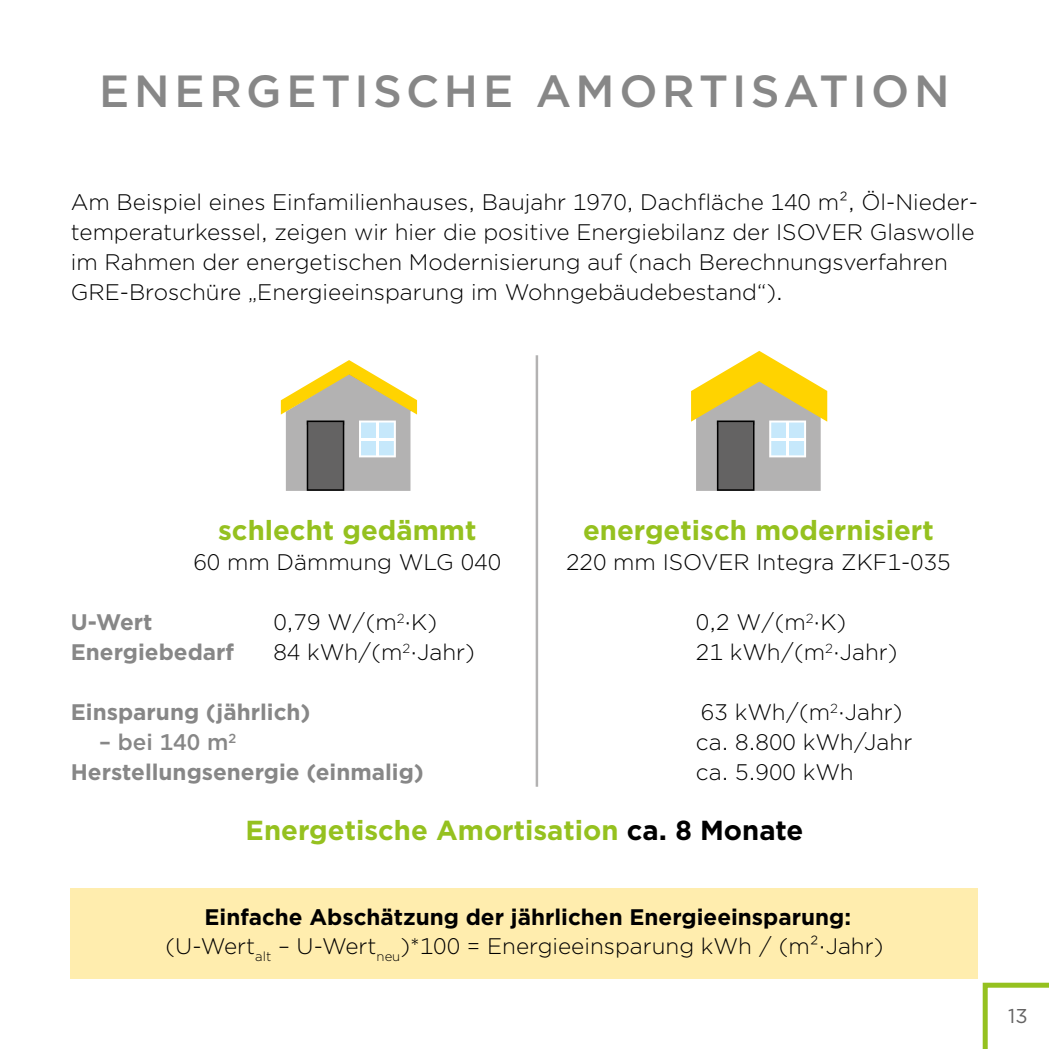
<style>
.page{position:relative;width:1049px;height:1049px;background:#fff}
.page>*{position:absolute;margin:0;border:0;box-sizing:border-box;transform-origin:0 0}
.t1{font:500 45px "Gotham";letter-spacing:.1em;color:#878787}
.Copy_Bold_9pt{font:700 27.5px "Gotham";color:#95c11f}
.Copy_Light_9pt{font:700 27.5px "Gotham";color:#95c11f}
.Copy_Light_9pt-2{font:300 22.5px/30px "Gotham";color:#000}
.Copy_Light_9pt-3{font:700 22.5px "Gotham";color:#878787}
.Copy_Bold_9pt-2{font:700 22.5px "Gotham";color:#000}
.Copy_Light_9pt-4{font:500 22.5px "Gotham";color:#878787}
.t2{font:20px "Gotham";color:#646363}
.s1{color:#000}
</style>
<div class="page">
<svg style="left:281px;top:360px;width:136px;height:131px"></svg>
<hr style="left:376px;top:422px;width:3px;height:34px;background:#fff">
<hr style="left:360px;top:438px;width:34px;height:2px;background:#fff">
<svg style="left:691px;top:351px;width:136px;height:140px"></svg>
<hr style="left:786px;top:422px;width:3px;height:34px;background:#fff">
<hr style="left:770px;top:438px;width:35px;height:2px;background:#fff">
<hr style="left:536px;top:355px;width:2px;height:432px;background:#b3b2b2">
<div style="left:71px;top:888px;width:907px;height:90px;background:#ffedae"></div>
<svg style="left:983px;top:983px;width:66px;height:66px"></svg>
<p class="t1" style="left:99px;top:62px;width:852px">ENERGETISCHE AMORTISATION</p>
<p class="Copy_Light_9pt-2" style="left:71px;top:186px;width:909px">Am Beispiel eines Einfamilienhauses, Baujahr 1970, Dachfläche 140 m², Öl-Nieder&shy;temperaturkessel, zeigen wir hier die positive Energiebilanz der ISOVER Glaswolle im Rahmen der energetischen Modernisierung auf (nach Berechnungsverfahren GRE-Broschüre „Energieeinsparung im Wohngebäudebestand“).</p>
<p class="Copy_Bold_9pt" style="left:218px;top:512px;width:260px">schlecht gedämmt</p>
<p class="Copy_Light_9pt-2" style="left:193px;top:546px;width:309px">60 mm Dämmung WLG 040</p>
<p class="Copy_Bold_9pt" style="left:583px;top:512px;width:352px">energetisch modernisiert</p>
<p class="Copy_Light_9pt-2" style="left:566px;top:546px;width:386px">220 mm ISOVER Integra ZKF1-035</p>
<p class="Copy_Light_9pt-3" style="left:71px;top:607px;width:83px">U-Wert</p>
<p class="Copy_Light_9pt-2" style="left:273px;top:606px;width:165px">0,79 W/(m<sup>2</sup>·K)</p>
<p class="Copy_Light_9pt-2" style="left:696px;top:606px;width:152px">0,2 W/(m<sup>2</sup>·K)</p>
<p class="Copy_Light_9pt-3" style="left:71px;top:637px;width:165px">Energiebedarf</p>
<p class="Copy_Light_9pt-2" style="left:273px;top:636px;width:203px">84 kWh/(m<sup>2</sup>·Jahr)</p>
<p class="Copy_Light_9pt-2" style="left:696px;top:636px;width:203px">21 kWh/(m<sup>2</sup>·Jahr)</p>
<p class="Copy_Light_9pt-3" style="left:71px;top:697px;width:241px">Einsparung (jährlich)</p>
<p class="Copy_Light_9pt-2" style="left:701px;top:696px;width:203px">63 kWh/(m<sup>2</sup>·Jahr)</p>
<p class="Copy_Light_9pt-4" style="left:99px;top:727px;width:138px">– bei 140 m<sup>2</sup></p>
<p class="Copy_Light_9pt-2" style="left:696px;top:726px;width:218px">ca. 8.800 kWh/Jahr</p>
<p class="Copy_Light_9pt-3" style="left:71px;top:757px;width:354px">Herstellungsenergie (einmalig)</p>
<p class="Copy_Light_9pt-2" style="left:696px;top:756px;width:159px">ca. 5.900 kWh</p>
<p class="Copy_Light_9pt" style="left:246px;top:812px;width:559px">Energetische Amortisation <span class="s1">ca. 8 Monate</span></p>
<p class="Copy_Bold_9pt-2" style="left:205px;top:902px;width:648px">Einfache Abschätzung der jährlichen Energieeinsparung:</p>
<p class="Copy_Light_9pt-2" style="left:166px;top:930px;width:719px">(U-Wert<sub>alt</sub> – U-Wert<sub>neu</sub>)*100 = Energieeinsparung kWh / (m²·Jahr)</p>
<p class="t2" style="left:1008px;top:1003px;width:21px">13</p>
</div>
